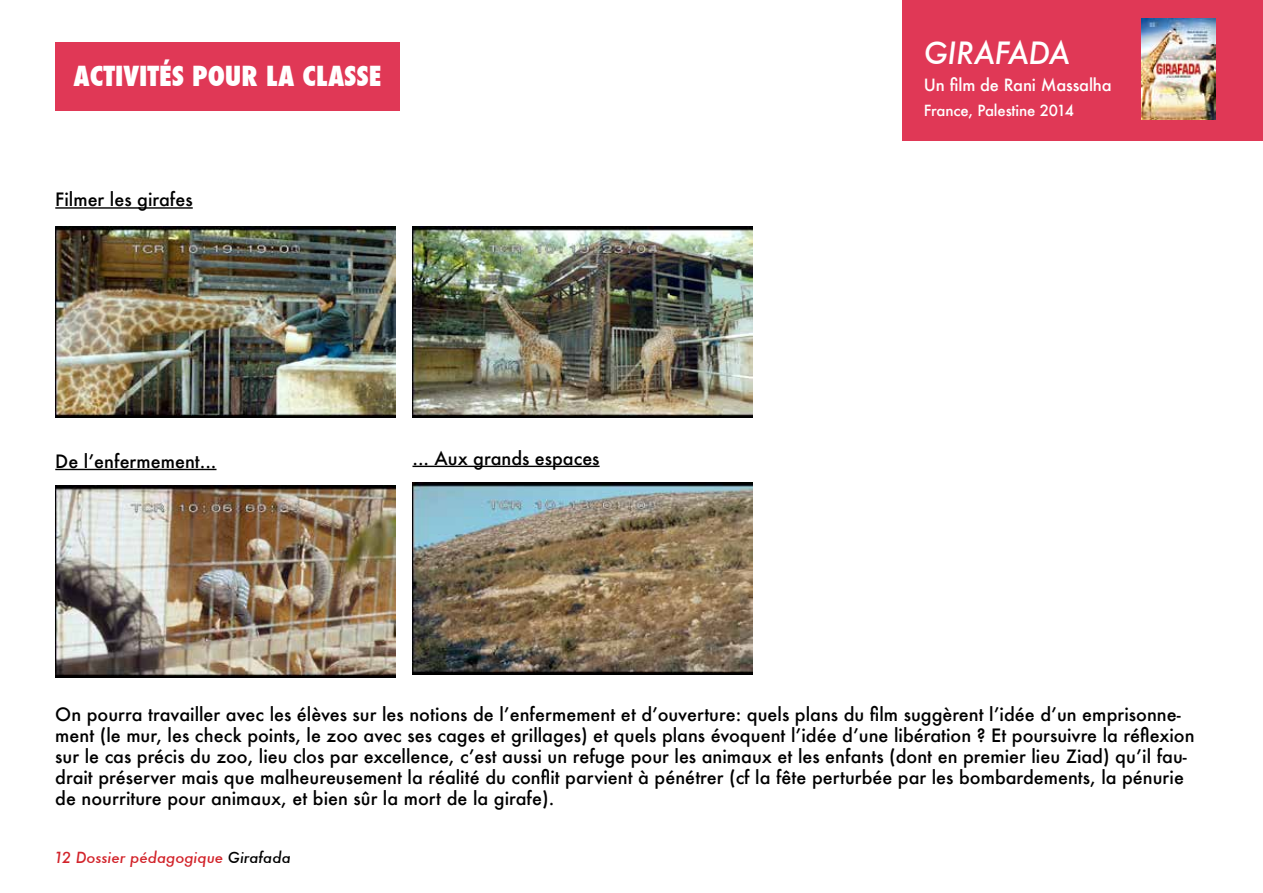
<style>
.page{position:relative;width:1263px;height:893px;background:#fff}
.page>*{position:absolute;margin:0;border:0;box-sizing:border-box;transform-origin:0 0}
.t1{font:italic 500 30px "Futura";letter-spacing:-.01em;color:#fff}
.t2{font:800 condensed 27px "Futura";color:#fff}
.t3{font:500 18px/21px "Futura";color:#000}
.t4{font:500 16.5px "Futura";letter-spacing:-.01em;color:#fff}
.t5{font:italic 500 15px "Futura";color:#d2232a}
.t6{font:500 15px "Futura";letter-spacing:-.01em;color:#fff}
.s1{color:#000}
</style>
<div class="page">
<div style="left:55px;top:43px;width:345px;height:68px;background:#e03856"></div>
<div style="left:903px;top:0;width:360px;height:140px;background:#e03856"></div>
<img style="left:1141px;top:18px;width:75px;height:101px">
<hr style="left:55px;top:207px;width:138px;height:2px;background:#000">
<img style="left:55px;top:226px;width:341px;height:192px">
<img style="left:55px;top:486px;width:341px;height:191px">
<hr style="left:55px;top:469px;width:161px;height:1px;background:#000">
<img style="left:412px;top:483px;width:341px;height:191px">
<hr style="left:412px;top:466px;width:188px;height:1px;background:#000">
<img style="left:412px;top:226px;width:341px;height:192px">
<h2 class="t2" style="left:73px;top:58px;width:309px">ACTIVITÉS POUR LA CLASSE</h2>
<p class="t3" style="left:55px;top:189px;width:139px">Filmer les girafes</p>
<p class="t3" style="left:55px;top:450px;width:163px">De l’enfermement...</p>
<p class="t3" style="left:412px;top:447px;width:189px">... Aux grands espaces</p>
<h1 class="t1" style="left:924px;top:32px;width:148px">Girafada</h1>
<p class="t4" style="left:924px;top:73px;width:189px">Un film de Rani Massalha</p>
<p class="t6" style="left:924px;top:100px;width:152px">France, Palestine 2014</p>
<p class="t3" style="left:55px;top:703px;width:1141px">On pourra travailler avec les élèves sur les notions de l’enfermement et d’ouverture: quels plans du film suggèrent l’idée d’un emprisonne&shy;ment (le mur, les check points, le zoo avec ses cages et grillages) et quels plans évoquent l’idée d’une libération ? Et poursuivre la réflexion sur le cas précis du zoo, lieu clos par excellence, c’est aussi un refuge pour les animaux et les enfants (dont en premier lieu Ziad) qu’il fau&shy;drait préserver mais que malheureusement la réalité du conflit parvient à pénétrer (cf la fête perturbée par les bombardements, la pénurie de nourriture pour animaux, et bien sûr la mort de la girafe).</p>
<p class="t5" style="left:54px;top:847px;width:238px">12 Dossier pédagogique <span class="s1">Girafada</span></p>
</div>
